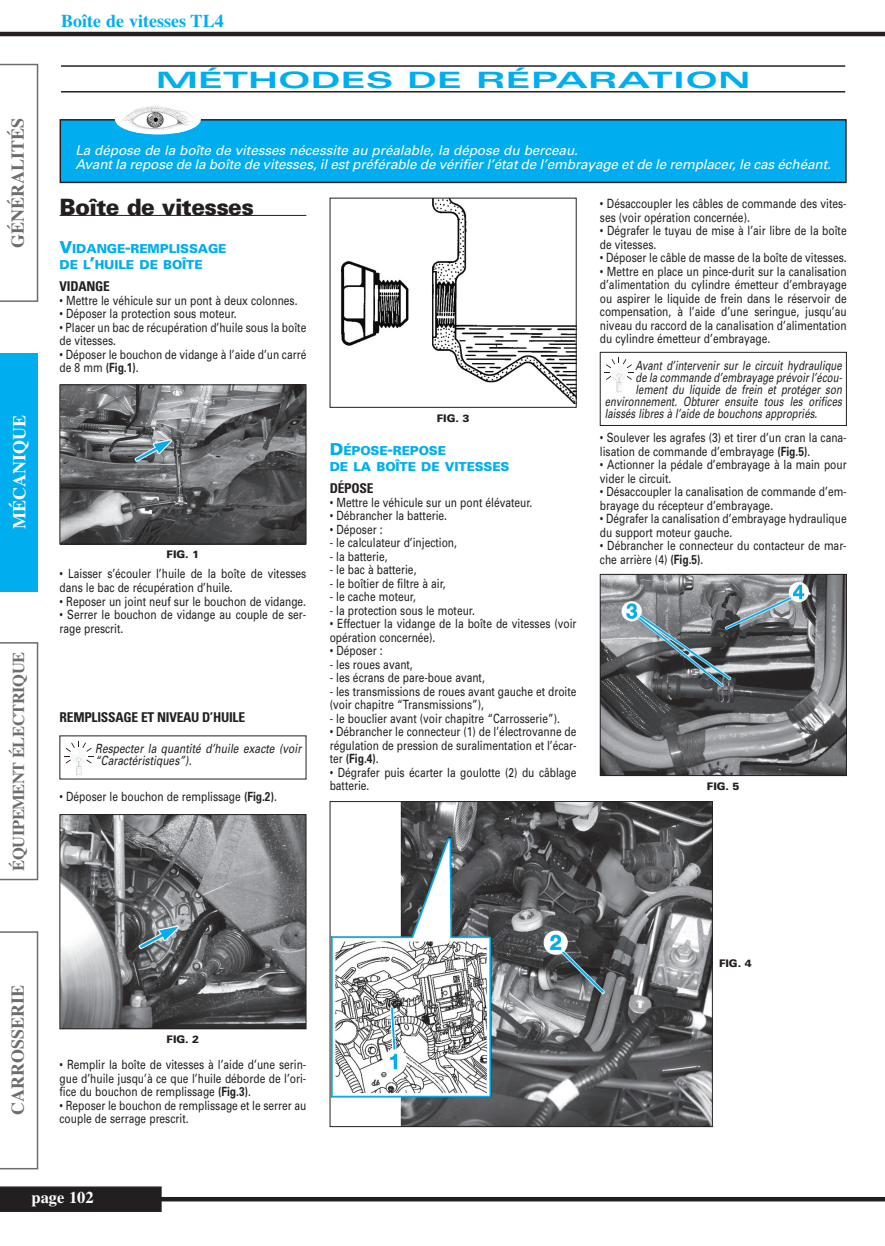
<style>
.page{position:relative;width:885px;height:1246px;background:#fff}
.page>*{position:absolute;margin:0;border:0;box-sizing:border-box;transform-origin:0 0}
.t1{font:700 expanded 22.5px "Univers";color:#00aeef;scale:1.5 1}
.t2{font:900 22.5px "Univers";letter-spacing:-.025em;color:#231f20}
.t3{font:700 18px "Times";color:#6c6d70}
.t4{font:700 18px "Times";color:#00aeef}
.t5{font:700 18px "Times";color:#fff}
.t6{font:700 16.5px "Times";letter-spacing:-.025em;color:#6c6d70}
.t7{font:700 16.5px "Times";color:#fff}
.t8{font:italic 13.5px/14.2px "Univers";letter-spacing:-.005em;color:#fff}
.t9{font:700 condensed 13.5px "Univers";letter-spacing:-.02em;color:#231f20}
.t10{font:12.75px/13.5px "Univers";color:#231f20;scale:.8 1}
.t11{font:italic 12.75px "Univers";letter-spacing:.005em;color:#231f20;scale:.75 1}
.t12{font:italic 12.75px/12px "Univers";letter-spacing:.005em;color:#231f20;scale:.8 1}
.t13{font:900 12.3px/16.5px "Univers";letter-spacing:-.01em;color:#00aeef}
.t14{font:900 10.5px "Univers";color:#231f20}
.s1{font-size:16.5px}
.s2{font-weight:700}
</style>
<div class="page">
<svg style="left:0;top:64px;width:38px;height:238px"></svg>
<div style="left:0;top:353px;width:38px;height:238px;background:#00aeef"></div>
<svg style="left:0;top:642px;width:38px;height:238px"></svg>
<svg style="left:0;top:931px;width:38px;height:238px"></svg>
<hr style="left:0;top:1197px;width:884px;height:4px;background:#231f20">
<div style="left:0;top:1186px;width:162px;height:26px;background:#231f20"></div>
<hr style="left:0;top:32px;width:884px;height:4px;background:#231f20">
<hr style="left:60px;top:215px;width:246px;height:1px;background:#231f20">
<hr style="left:61px;top:65px;width:784px;height:2px;background:#231f20">
<hr style="left:61px;top:91px;width:784px;height:2px;background:#231f20">
<div style="left:60px;top:120px;width:785px;height:62px;background:#00aeef"></div>
<div style="left:60px;top:119px;width:786px;height:64px;border:2px solid #231f20"></div>
<div style="left:115px;top:104px;width:86px;height:30px;background:#fff;border-radius:50%"></div>
<img style="left:118px;top:105px;width:80px;height:27px">
<img style="left:62px;top:386px;width:242px;height:156px">
<div style="left:60px;top:384px;width:246px;height:160px;border:1px solid #231f20"></div>
<img style="left:340px;top:200px;width:234px;height:204px">
<div style="left:330px;top:198px;width:246px;height:210px;border:1px solid #231f20"></div>
<svg style="left:64px;top:741px;width:29px;height:22px"></svg>
<img style="left:71px;top:749px;width:15px;height:27px">
<img style="left:62px;top:816px;width:242px;height:211px">
<div style="left:60px;top:814px;width:246px;height:215px;border:1px solid #231f20"></div>
<img style="left:332px;top:803px;width:378px;height:322px">
<div style="left:330px;top:801px;width:382px;height:326px;border:1px solid #231f20"></div>
<div style="left:600px;top:352px;width:246px;height:74px;border:1px solid #231f20"></div>
<svg style="left:604px;top:357px;width:29px;height:23px"></svg>
<img style="left:611px;top:366px;width:15px;height:27px">
<img style="left:602px;top:576px;width:242px;height:198px">
<div style="left:600px;top:574px;width:246px;height:202px;border:1px solid #231f20"></div>
<h2 class="t4" style="left:61px;top:10px;width:164px">Boîte de vitesses TL4</h2>
<h2 class="t3" style="left:7px;top:248px;width:132px;rotate:-90deg">GÉNÉRALITÉS</h2>
<h2 class="t5" style="left:9px;top:529px;width:116px;rotate:-90deg">MÉCANIQUE</h2>
<p class="t6" style="left:9px;top:870px;width:220px;rotate:-90deg">ÉQUIPEMENT ÉLECTRIQUE</p>
<h1 class="t1" style="left:156px;top:72px;width:398px">MÉTHODES DE RÉPARATION</h1>
<p class="t8" style="left:75px;top:144px;width:757px">La dépose de la boîte de vitesses nécessite au préalable, la dépose du berceau.<br>Avant la repose de la boîte de vitesses, il est préférable de vérifier l’état de l’embrayage et de le remplacer, le cas échéant.</p>
<h1 class="t2" style="left:60px;top:199px;width:196px">Boîte de vitesses</h1>
<p class="t13" style="left:60px;top:241px;width:168px"><span class="s1">V</span>IDANGE<span class="s1">-</span>REMPLISSAGE<br>DE L<span class="s1">’</span>HUILE DE BOÎTE</p>
<p class="t9" style="left:60px;top:282px;width:52px">VIDANGE</p>
<p class="t10" style="left:60px;top:295px;width:299px">• Mettre le véhicule sur un pont à deux colonnes.</p>
<p class="t10" style="left:60px;top:308px;width:223px">• Déposer la protection sous moteur.</p>
<p class="t10" style="left:60px;top:322px;width:310px">• Placer un bac de récupération d’huile sous la boîte de vitesses.</p>
<p class="t10" style="left:60px;top:349px;width:310px">• Déposer le bouchon de vidange à l’aide d’un carré de 8 mm <span class="s2">(Fig.1)</span>.</p>
<p class="t14" style="left:167px;top:551px;width:34px">FIG. 1</p>
<p class="t10" style="left:60px;top:568px;width:310px">• Laisser s’écouler l’huile de la boîte de vitesses dans le bac de récupération d’huile.</p>
<p class="t10" style="left:60px;top:595px;width:309px">• Reposer un joint neuf sur le bouchon de vidange.</p>
<p class="t10" style="left:60px;top:609px;width:310px">• Serrer le bouchon de vidange au couple de ser&shy;rage prescrit.</p>
<p class="t9" style="left:60px;top:712px;width:187px">REMPLISSAGE ET NIVEAU D’HUILE</p>
<p class="t12" style="left:95px;top:744px;width:259px">Respecter la quantité d’huile exacte (voir “Caractéristiques”).</p>
<p class="t10" style="left:60px;top:791px;width:273px">• Déposer le bouchon de remplissage <span class="s2">(Fig.2)</span>.</p>
<p class="t14" style="left:437px;top:414px;width:34px">FIG. 3</p>
<p class="t13" style="left:330px;top:443px;width:181px"><span class="s1">D</span>ÉPOSE<span class="s1">-</span>REPOSE<br>DE LA BOÎTE DE VITESSES</p>
<p class="t9" style="left:330px;top:484px;width:45px">DÉPOSE</p>
<p class="t10" style="left:330px;top:497px;width:255px">• Mettre le véhicule sur un pont élévateur.</p>
<p class="t10" style="left:330px;top:510px;width:148px">• Débrancher la batterie.</p>
<p class="t10" style="left:330px;top:524px;width:68px">• Déposer :</p>
<p class="t10" style="left:330px;top:537px;width:161px">- le calculateur d’injection,</p>
<p class="t10" style="left:330px;top:551px;width:74px">- la batterie,</p>
<p class="t10" style="left:330px;top:564px;width:110px">- le bac à batterie,</p>
<p class="t10" style="left:330px;top:578px;width:146px">- le boîtier de filtre à air,</p>
<p class="t10" style="left:330px;top:591px;width:109px">- le cache moteur,</p>
<p class="t10" style="left:330px;top:605px;width:183px">- la protection sous le moteur.</p>
<p class="t10" style="left:330px;top:618px;width:310px">• Effectuer la vidange de la boîte de vitesses (voir opération concernée).</p>
<p class="t10" style="left:330px;top:645px;width:68px">• Déposer :</p>
<p class="t10" style="left:330px;top:659px;width:105px">- les roues avant,</p>
<p class="t10" style="left:330px;top:672px;width:195px">- les écrans de pare-boue avant,</p>
<p class="t10" style="left:330px;top:686px;width:310px">- les transmissions de roues avant gauche et droite (voir chapitre “Transmissions”),</p>
<p class="t10" style="left:330px;top:713px;width:289px">- le bouclier avant (voir chapitre “Carrosserie”).</p>
<p class="t10" style="left:330px;top:726px;width:310px;text-align:justify">• Débrancher le connecteur (1) de l’électrovanne de régulation de pression de suralimentation et l’écar&shy;ter <span class="s2">(Fig.4)</span>.</p>
<p class="t10" style="left:330px;top:767px;width:310px">• Dégrafer puis écarter la goulotte (2) du câblage batterie.</p>
<p class="t10" style="left:600px;top:198px;width:310px">• Désaccoupler les câbles de commande des vites&shy;ses (voir opération concernée).</p>
<p class="t10" style="left:600px;top:225px;width:310px">• Dégrafer le tuyau de mise à l’air libre de la boîte de vitesses.</p>
<p class="t10" style="left:600px;top:252px;width:310px">• Déposer le câble de masse de la boîte de vitesses.</p>
<p class="t10" style="left:600px;top:265px;width:310px;text-align:justify">• Mettre en place un pince-durit sur la canalisation d’alimentation du cylindre émetteur d’embrayage ou aspirer le liquide de frein dans le réservoir de compensation, à l’aide d’une seringue, jusqu’au niveau du raccord de la canalisation d’alimentation du cylindre émetteur d’embrayage.</p>
<p class="t11" style="left:635px;top:360px;width:276px">Avant d’intervenir sur le circuit hydraulique</p>
<p class="t11" style="left:635px;top:372px;width:276px">de la commande d’embrayage prévoir l’écou-</p>
<p class="t11" style="left:635px;top:384px;width:276px">lement du liquide de frein et protéger son</p>
<p class="t11" style="left:604px;top:396px;width:317px">environnement. Obturer ensuite tous les orifices</p>
<p class="t11" style="left:604px;top:408px;width:285px">laissés libres à l’aide de bouchons appropriés.</p>
<p class="t10" style="left:600px;top:432px;width:310px">• Soulever les agrafes (3) et tirer d’un cran la cana&shy;lisation de commande d’embrayage <span class="s2">(Fig.5)</span>.</p>
<p class="t10" style="left:600px;top:459px;width:310px">• Actionner la pédale d’embrayage à la main pour vider le circuit.</p>
<p class="t10" style="left:600px;top:486px;width:310px">• Désaccoupler la canalisation de commande d’em&shy;brayage du récepteur d’embrayage.</p>
<p class="t10" style="left:600px;top:513px;width:310px">• Dégrafer la canalisation d’embrayage hydraulique du support moteur gauche.</p>
<p class="t10" style="left:600px;top:540px;width:310px">• Débrancher le connecteur du contacteur de mar&shy;che arrière (4) <span class="s2">(Fig.5)</span>.</p>
<p class="t14" style="left:707px;top:782px;width:34px">FIG. 5</p>
<h2 class="t3" style="left:7px;top:1115px;width:132px;rotate:-90deg">CARROSSERIE</h2>
<p class="t14" style="left:167px;top:1036px;width:34px">FIG. 2</p>
<p class="t10" style="left:60px;top:1059px;width:310px;text-align:justify">• Remplir la boîte de vitesses à l’aide d’une serin&shy;gue d’huile jusqu’à ce que l’huile déborde de l’ori&shy;fice du bouchon de remplissage <span class="s2">(Fig.3)</span>.</p>
<p class="t10" style="left:60px;top:1099px;width:310px">• Reposer le bouchon de remplissage et le serrer au couple de serrage prescrit.</p>
<p class="t14" style="left:719px;top:959px;width:34px">FIG. 4</p>
<p class="t7" style="left:31px;top:1188px;width:64px">page 102</p>
</div>
